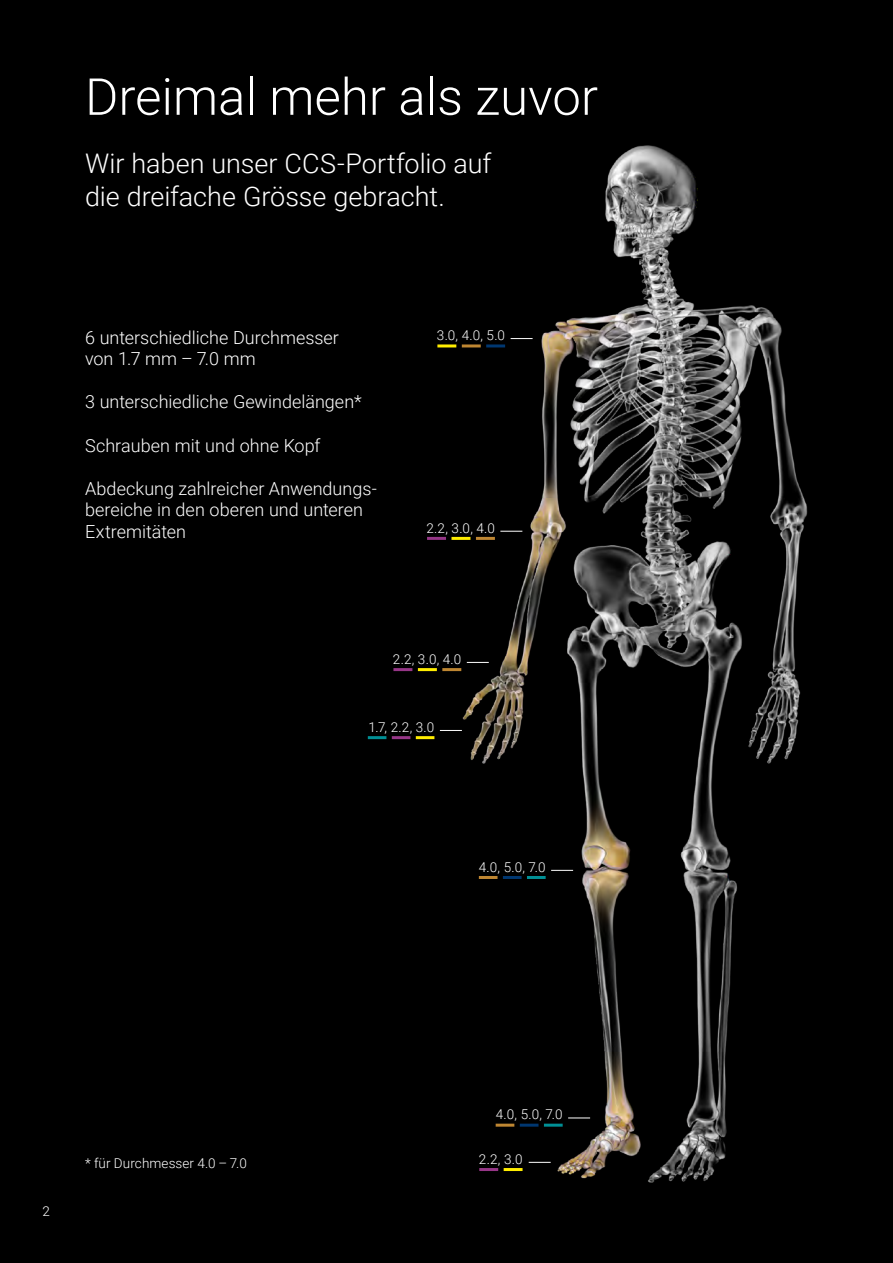
<style>
.page{position:relative;width:893px;height:1263px;background:#fff}
.page>*{position:absolute;margin:0;border:0;box-sizing:border-box;transform-origin:0 0}
.t1{font:300 51px "Roboto";color:#fff}
.t2{font:300 27px/32.4px "Roboto";color:#fff}
.t3{font:300 18px/21.6px "Roboto";color:#fff}
.t4{font:300 13.5px "Roboto";letter-spacing:.005em;color:#fff}
</style>
<div class="page">
<div style="left:0;top:0;width:892px;height:1263px;background:#000"></div>
<img style="left:389px;top:130px;width:500px;height:1088px">
<hr style="left:427px;top:537px;width:19px;height:3px;background:#963687">
<hr style="left:451px;top:537px;width:19px;height:3px;background:#ffed00">
<hr style="left:476px;top:537px;width:19px;height:3px;background:#be8632">
<hr style="left:437px;top:344px;width:19px;height:3px;background:#ffed00">
<hr style="left:462px;top:344px;width:19px;height:3px;background:#be8632">
<hr style="left:486px;top:344px;width:19px;height:3px;background:#003770">
<hr style="left:393px;top:668px;width:19px;height:3px;background:#963687">
<hr style="left:418px;top:668px;width:19px;height:3px;background:#ffed00">
<hr style="left:442px;top:668px;width:19px;height:3px;background:#be8632">
<hr style="left:368px;top:736px;width:18px;height:3px;background:#008f95">
<hr style="left:392px;top:736px;width:18px;height:3px;background:#963687">
<hr style="left:416px;top:736px;width:18px;height:3px;background:#ffed00">
<hr style="left:479px;top:876px;width:18px;height:3px;background:#be8632">
<hr style="left:503px;top:876px;width:19px;height:3px;background:#003770">
<hr style="left:527px;top:876px;width:19px;height:3px;background:#008f95">
<hr style="left:496px;top:1124px;width:18px;height:3px;background:#be8632">
<hr style="left:520px;top:1124px;width:18px;height:3px;background:#003770">
<hr style="left:544px;top:1124px;width:19px;height:3px;background:#008f95">
<hr style="left:479px;top:1168px;width:19px;height:3px;background:#963687">
<hr style="left:504px;top:1168px;width:19px;height:3px;background:#ffed00">
<svg style="left:511px;top:338px;width:22px;height:1px"></svg>
<svg style="left:500px;top:531px;width:22px;height:1px"></svg>
<svg style="left:467px;top:662px;width:22px;height:1px"></svg>
<svg style="left:440px;top:730px;width:22px;height:1px"></svg>
<svg style="left:551px;top:870px;width:22px;height:1px"></svg>
<svg style="left:568px;top:1118px;width:22px;height:1px"></svg>
<svg style="left:529px;top:1162px;width:22px;height:1px"></svg>
<hr style="left:892px;top:0;width:1px;height:1263px;background:#000">
<h1 class="t1" style="left:85px;top:61px;width:514px">Dreimal mehr als zuvor</h1>
<h2 class="t2" style="left:85px;top:147px;width:408px">Wir haben unser CCS-Portfolio auf die dreifache Grösse gebracht.</h2>
<p class="t3" style="left:85px;top:326px;width:255px">6 unterschiedliche Durchmesser von 1.7 mm – 7.0 mm</p>
<p class="t3" style="left:85px;top:390px;width:278px">3 unterschiedliche Gewindelängen*</p>
<p class="t3" style="left:85px;top:434px;width:237px">Schrauben mit und ohne Kopf</p>
<p class="t3" style="left:85px;top:477px;width:293px">Abdeckung zahlreicher Anwendungs&shy;bereiche in den oberen und unteren<br>Extremitäten</p>
<p class="t4" style="left:437px;top:326px;width:70px">3.0, 4.0, 5.0</p>
<p class="t4" style="left:426px;top:518px;width:70px">2.2, 3.0, 4.0</p>
<p class="t4" style="left:393px;top:650px;width:70px">2.2, 3.0, 4.0</p>
<p class="t4" style="left:368px;top:718px;width:67px">1.7, 2.2, 3.0</p>
<p class="t4" style="left:479px;top:857px;width:68px">4.0, 5.0, 7.0</p>
<p class="t4" style="left:43px;top:1202px;width:9px">2</p>
<p class="t4" style="left:85px;top:1154px;width:163px">* für Durchmesser 4.0 – 7.0</p>
<p class="t4" style="left:496px;top:1105px;width:68px">4.0, 5.0, 7.0</p>
<p class="t4" style="left:479px;top:1149px;width:45px">2.2, 3.0</p>
</div>
